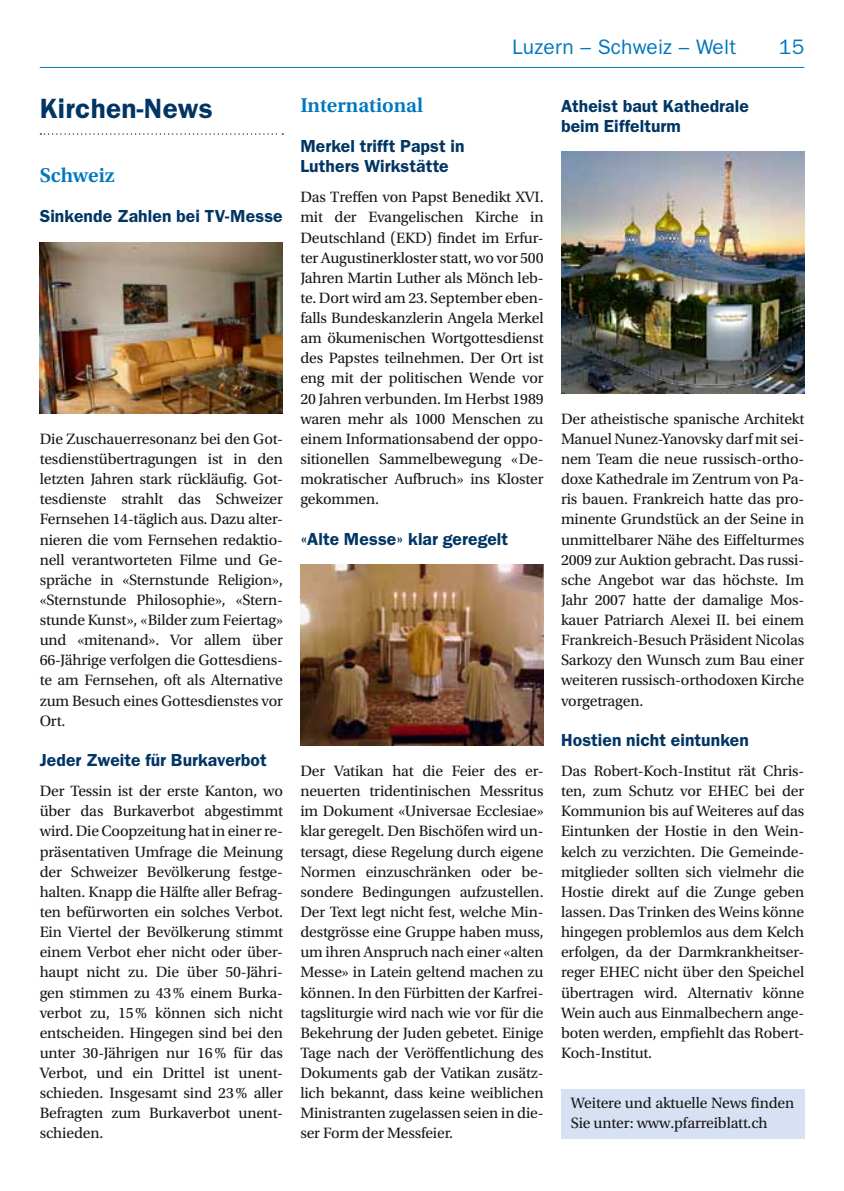
<style>
.page{position:relative;width:844px;height:1191px;background:#fff}
.page>*{position:absolute;margin:0;border:0;box-sizing:border-box;transform-origin:0 0}
.t1{font:600 28px "ITC Franklin Gothic Std";letter-spacing:.01em;color:#003564}
.t2{font:21px "ITC Franklin Gothic Std";letter-spacing:.01em;color:#0077be}
.t3{font:600 21px "Utopia Std";color:#0077be}
.t4{font:600 17.5px/20.1px "ITC Franklin Gothic Std";letter-spacing:.005em;color:#003564}
.t5{font:15.75px/20.1px "Utopia Std";letter-spacing:-.01em;color:#181716;text-align:justify}
</style>
<div class="page">
<hr style="left:40px;top:67px;width:764px;height:1px;background:#0077be">
<div style="left:561px;top:1088px;width:243px;height:50px;background:#d8e1f4"></div>
<svg style="left:40px;top:133px;width:243px;height:2px"></svg>
<img style="left:40px;top:242px;width:243px;height:171px">
<img style="left:300px;top:564px;width:243px;height:182px">
<img style="left:561px;top:152px;width:243px;height:241px">
<h1 class="t1" style="left:40px;top:92px;width:175px">Kirchen-News</h1>
<h2 class="t3" style="left:40px;top:163px;width:76px">Schweiz</h2>
<p class="t4" style="left:40px;top:206px;width:244px">Sinkende Zahlen bei TV-Messe</p>
<p class="t5" style="left:40px;top:429px;width:245px">Die Zuschauerresonanz bei den Got&shy;tesdienstübertragungen ist in den letzten Jahren stark rückläufig. Got&shy;tesdienste strahlt das Schweizer Fernsehen 14-täglich aus. Dazu alter&shy;nieren die vom Fernsehen redaktio&shy;nell verantworteten Filme und Ge&shy;spräche in «Sternstunde Religion», «Sternstunde Philosophie», «Stern&shy;stunde Kunst», «Bilder zum Feiertag» und «mitenand». Vor allem über 66-Jährige verfolgen die Gottesdiens&shy;te am Fernsehen, oft als Alternative zum Besuch eines Gottesdienstes vor Ort.</p>
<p class="t4" style="left:40px;top:750px;width:228px">Jeder Zweite für Burkaverbot</p>
<p class="t5" style="left:40px;top:781px;width:245px">Der Tessin ist der erste Kanton, wo über das Burkaverbot abgestimmt wird. Die Coopzeitung hat in einer re&shy;präsentativen Umfrage die Meinung der Schweizer Bevölkerung festge&shy;halten. Knapp die Hälfte aller Befrag&shy;ten befürworten ein solches Verbot.<br>Ein Viertel der Bevölkerung stimmt einem Verbot eher nicht oder über&shy;haupt nicht zu. Die über 50-Jähri&shy;gen stimmen zu 43 % einem Burka&shy;verbot zu, 15 % können sich nicht entscheiden. Hingegen sind bei den unter 30-Jährigen nur 16 % für das Verbot, und ein Drittel ist unent&shy;schieden. Insgesamt sind 23 % aller Befragten zum Burkaverbot unent&shy;schieden.</p>
<h2 class="t2" style="left:512px;top:35px;width:225px">Luzern – Schweiz – Welt</h2>
<h2 class="t2" style="left:778px;top:35px;width:27px">15</h2>
<h2 class="t3" style="left:300px;top:93px;width:124px">International</h2>
<p class="t4" style="left:300px;top:136px;width:166px">Merkel trifft Papst in<br>Luthers Wirkstätte</p>
<p class="t5" style="left:300px;top:187px;width:245px">Das Treffen von Papst Benedikt XVI. mit der Evangelischen Kirche in Deutschland (EKD) findet im Erfur&shy;ter Augustinerkloster statt, wo vor 500<br>Jahren Martin Luther als Mönch leb&shy;te. Dort wird am 23. September eben&shy;falls Bundeskanzlerin Angela Merkel am ökumenischen Wortgottesdienst des Papstes teilnehmen. Der Ort ist eng mit der politischen Wende vor 20 Jahren verbunden. Im Herbst 1989 waren mehr als 1000 Menschen zu einem Informationsabend der oppo&shy;sitionellen Sammelbewegung «De&shy;mokratischer Aufbruch» ins Kloster gekommen.</p>
<p class="t4" style="left:300px;top:528px;width:209px">«Alte Messe» klar geregelt</p>
<p class="t5" style="left:300px;top:761px;width:245px">Der Vatikan hat die Feier des er&shy;neuerten tridentinischen Messritus im Dokument «Universae Ecclesiae» klar geregelt. Den Bischöfen wird un&shy;tersagt, diese Regelung durch eigene Normen einzuschränken oder be&shy;sondere Bedingungen aufzustellen.<br>Der Text legt nicht fest, welche Min&shy;destgrösse eine Gruppe haben muss, um ihren Anspruch nach einer «alten Messe» in Latein geltend machen zu können. In den Fürbitten der Karfrei&shy;tagsliturgie wird nach wie vor für die Bekehrung der Juden gebetet. Einige Tage nach der Veröffentlichung des Dokuments gab der Vatikan zusätz&shy;lich bekannt, dass keine weiblichen Ministranten zugelassen seien in die&shy;ser Form der Messfeier.</p>
<p class="t4" style="left:561px;top:96px;width:189px">Atheist baut Kathedrale beim Eiffelturm</p>
<p class="t5" style="left:561px;top:409px;width:245px">Der atheistische spanische Architekt Manuel Nunez-Yanovsky darf mit sei&shy;nem Team die neue russisch-ortho&shy;doxe Kathedrale im Zentrum von Pa&shy;ris bauen. Frankreich hatte das pro&shy;minente Grundstück an der Seine in unmittelbarer Nähe des Eiffelturmes 2009 zur Auktion gebracht. Das russi&shy;sche Angebot war das höchste. Im Jahr 2007 hatte der damalige Mos&shy;kauer Patriarch Alexei II. bei einem Frankreich-Besuch Präsident Nicolas Sarkozy den Wunsch zum Bau einer weiteren russisch-orthodoxen Kirche vorgetragen.</p>
<p class="t4" style="left:561px;top:730px;width:189px">Hostien nicht eintunken</p>
<p class="t5" style="left:561px;top:761px;width:245px">Das Robert-Koch-Institut rät Chris&shy;ten, zum Schutz vor EHEC bei der Kommunion bis auf Weiteres auf das Eintunken der Hostie in den Wein&shy;kelch zu verzichten. Die Gemeinde&shy;mitglieder sollten sich vielmehr die Hostie direkt auf die Zunge geben lassen. Das Trinken des Weins könne hingegen problemlos aus dem Kelch erfolgen, da der Darmkrankheitser&shy;reger EHEC nicht über den Speichel übertragen wird. Alternativ könne Wein auch aus Einmalbechern ange&shy;boten werden, empfiehlt das Robert-Koch-Institut.</p>
<p class="t5" style="left:570px;top:1093px;width:225px">Weitere und aktuelle News finden<br>Sie unter: www.pfarreiblatt.ch</p>
</div>
